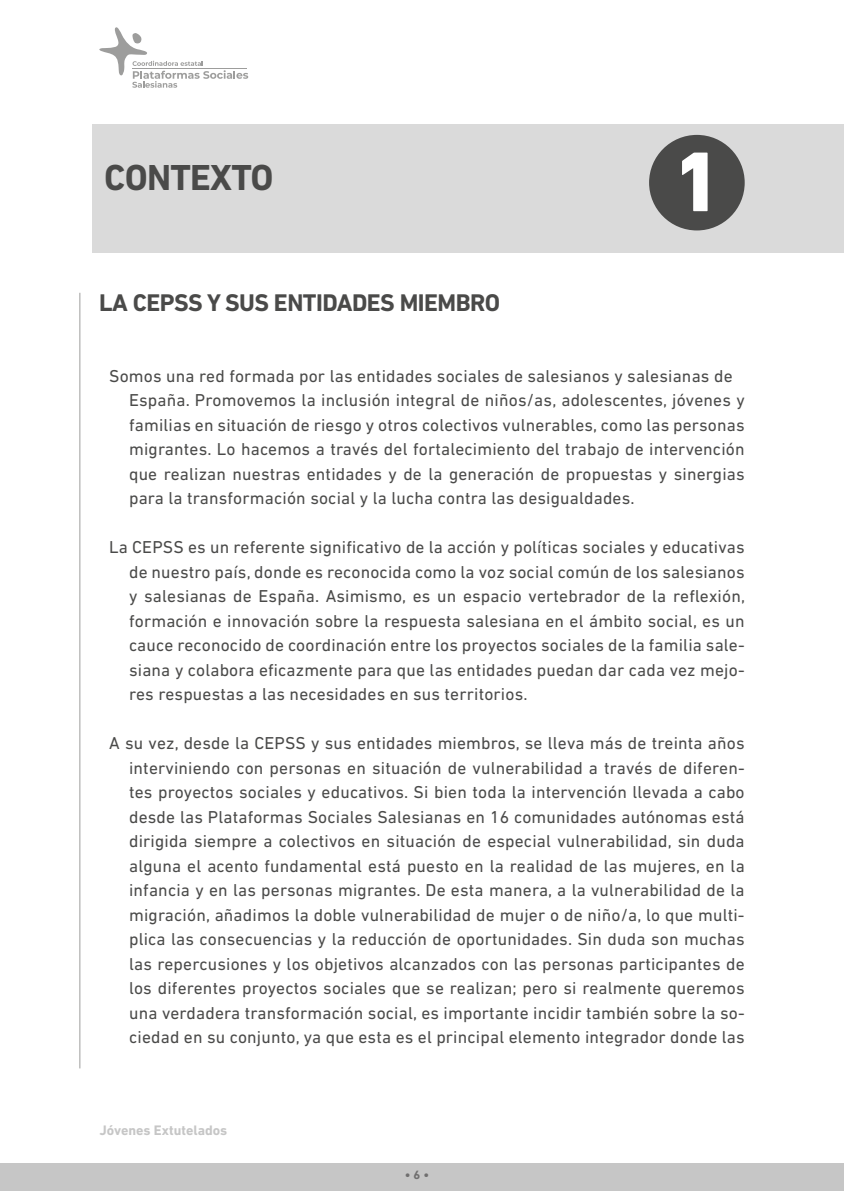
<style>
.page{position:relative;width:844px;height:1191px;background:#fff}
.page>*{position:absolute;margin:0;border:0;box-sizing:border-box;transform-origin:0 0}
.t1{font:800 86.1px "DIN Next LT Pro";color:#fff}
.t2{font:700 36.75px "DIN Next LT Pro";letter-spacing:-.02em;color:#4a4a49}
.t3{font:700 24.5px "DIN Next LT Pro";letter-spacing:-.02em;color:#4a4a49}
.t4{font:17.5px/24.5px "DIN Next LT Pro";letter-spacing:.01em;color:#4a4a49;text-align:justify}
.t5{font:700 14px "DIN Next LT Pro";color:#c6c6c6}
.t6{font:700 12.25px "DIN Next LT Pro";color:#706f6f}
</style>
<div class="page">
<svg style="left:99px;top:27px;width:149px;height:61px"></svg>
<hr style="left:79px;top:293px;width:1px;height:775px;background:#9d9d9c">
<div style="left:93px;top:124px;width:750px;height:128px;background:#dadada"></div>
<div style="left:649px;top:135px;width:95px;height:95px;background:#4a4a49;border-radius:50%"></div>
<div style="left:0;top:1163px;width:843px;height:28px;background:#c6c6c6"></div>
<h2 class="t2" style="left:104px;top:156px;width:171px">CONTEXTO</h2>
<h1 class="t1" style="left:672px;top:131px;width:50px">1</h1>
<h3 class="t3" style="left:99px;top:288px;width:402px">LA CEPSS Y SUS ENTIDADES MIEMBRO</h3>
<p class="t4" style="left:129px;top:363px;width:617px;text-align:left;text-indent:-20px">Somos una red formada por las entidades sociales de salesianos y salesianas de España. Promovemos la inclusión integral de niños/as, adolescentes, jóvenes y familias en situación de riesgo y otros colectivos vulnerables, como las personas migrantes. Lo hacemos a través del fortalecimiento del trabajo de intervención que realizan nuestras entidades y de la generación de propuestas y sinergias para la transformación social y la lucha contra las desigualdades.</p>
<p class="t4" style="left:129px;top:535px;width:617px;text-indent:-20px">La CEPSS es un referente significativo de la acción y políticas sociales y educativas de nuestro país, donde es reconocida como la voz social común de los salesianos y salesianas de España. Asimismo, es un espacio vertebrador de la reflexión, formación e innovación sobre la respuesta salesiana en el ámbito social, es un cauce reconocido de coordinación entre los proyectos sociales de la familia sale&shy;siana y colabora eficazmente para que las entidades puedan dar cada vez mejo&shy;res respuestas a las necesidades en sus territorios.</p>
<p class="t4" style="left:129px;top:731px;width:617px;text-indent:-20px">A su vez, desde la CEPSS y sus entidades miembros, se lleva más de treinta años interviniendo con personas en situación de vulnerabilidad a través de diferen&shy;tes proyectos sociales y educativos. Si bien toda la intervención llevada a cabo desde las Plataformas Sociales Salesianas en 16 comunidades autónomas está dirigida siempre a colectivos en situación de especial vulnerabilidad, sin duda alguna el acento fundamental está puesto en la realidad de las mujeres, en la infancia y en las personas migrantes. De esta manera, a la vulnerabilidad de la migración, añadimos la doble vulnerabilidad de mujer o de niño/a, lo que multi&shy;plica las consecuencias y la reducción de oportunidades. Sin duda son muchas las repercusiones y los objetivos alcanzados con las personas participantes de los diferentes proyectos sociales que se realizan; pero si realmente queremos una verdadera transformación social, es importante incidir también sobre la so&shy;ciedad en su conjunto, ya que esta es el principal elemento integrador donde las</p>
<p class="t5" style="left:99px;top:1122px;width:129px">Jóvenes Extutelados</p>
<p class="t6" style="left:405px;top:1167px;width:26px">• 6 •</p>
</div>
